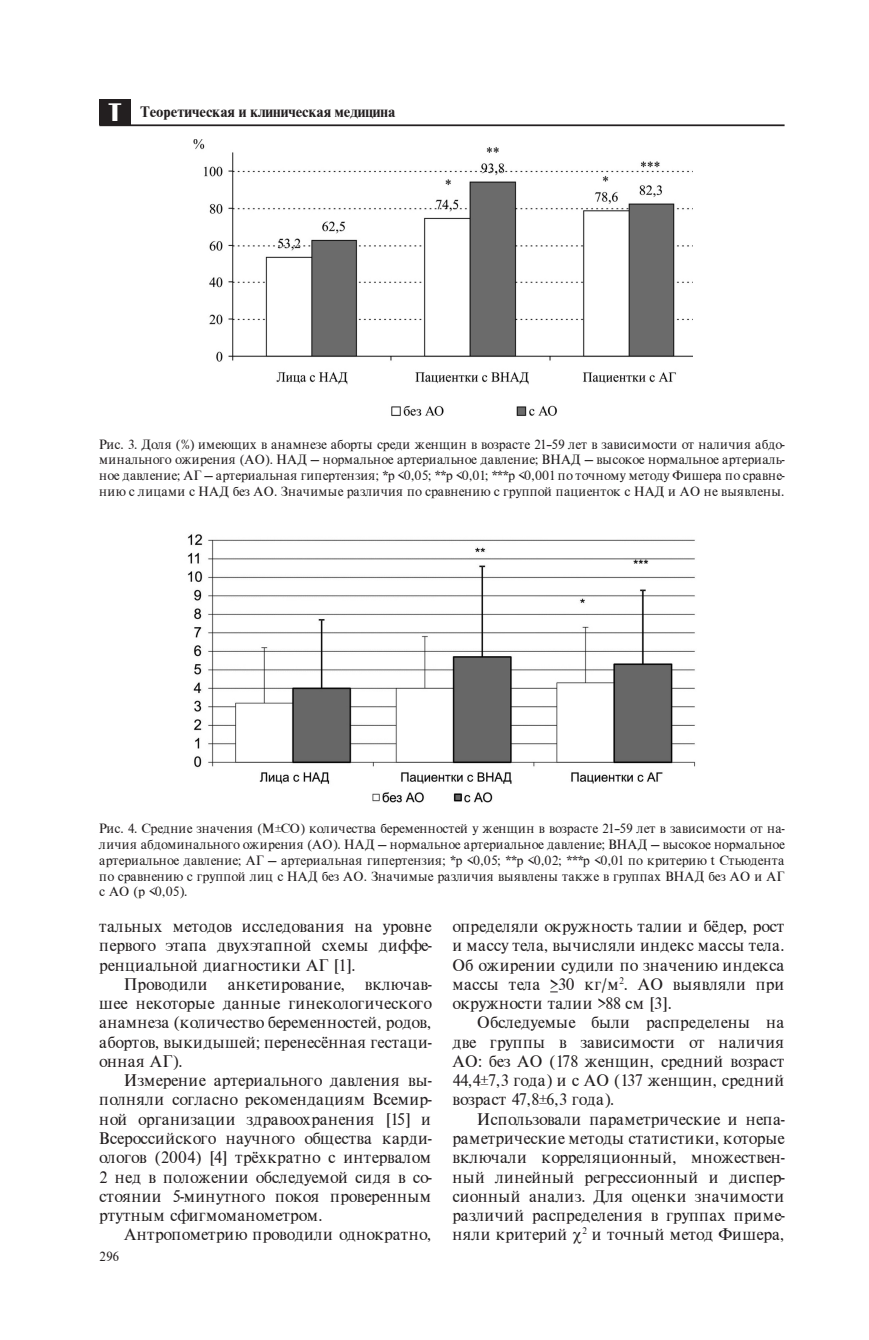
<style>
.page{position:relative;width:869px;height:1340px;background:#fff}
.page>*{position:absolute;margin:0;border:0;box-sizing:border-box;transform-origin:0 0}
.t1{font:17.5px/19.2px "Nimbus Cyr";color:#231f20;text-align:justify}
.t2{font:700 15.75px "Nimbus Cyr";color:#231f20}
.t3{font:14px/15.8px "Nimbus Cyr";color:#231f20;text-align:justify}
.s1{font-family:"TT Compact";font-weight:400;font-size:21px;color:#fff}
</style>
<div class="page">
<hr style="left:99px;top:124px;width:685px;height:2px;background:#231f20">
<div style="left:99px;top:99px;width:31px;height:25px;background:#231f20"></div>
<img style="left:193px;top:140px;width:499px;height:276px">
<img style="left:187px;top:534px;width:509px;height:269px">
<p class="t2" style="left:108px;top:102px;width:288px"><span class="s1">Т</span> Теоретическая и клиническая медицина</p>
<p class="t3" style="left:99px;top:435px;width:686px">Рис. 3. Доля (%) имеющих в анамнезе аборты среди женщин в возрасте 21–59 лет в зависимости от наличия абдо&shy;минального ожирения (АО). НАД — нормальное артериальное давление; ВНАД — высокое нормальное артериаль&shy;ное давление; АГ — артериальная гипертензия; *р &lt;0,05; **р &lt;0,01; ***р &lt;0,001 по точному методу Фишера по сравне&shy;нию с лицами с НАД без АО. Значимые различия по сравнению с группой пациенток с НАД и АО не выявлены.</p>
<p class="t3" style="left:99px;top:820px;width:686px">Рис. 4. Средние значения (M±СО) количества беременностей у женщин в возрасте 21–59 лет в зависимости от на&shy;личия абдоминального ожирения (АО). НАД — нормальное артериальное давление; ВНАД — высокое нормальное артериальное давление; АГ — артериальная гипертензия; *р &lt;0,05; **р &lt;0,02; ***р &lt;0,01 по критерию t Стьюдента по сравнению с группой лиц с НАД без АО. Значимые различия выявлены также в группах ВНАД без АО и АГ с АО (р &lt;0,05).</p>
<p class="t1" style="left:99px;top:915px;width:334px">тальных методов исследования на уровне первого этапа двухэтапной схемы диффе&shy;ренциальной диагностики АГ [1].</p>
<p class="t1" style="left:99px;top:973px;width:334px;text-indent:25px">Проводили анкетирование, включав&shy;шее некоторые данные гинекологического анамнеза (количество беременностей, родов, абортов, выкидышей; перенесённая гестаци&shy;онная АГ).</p>
<p class="t1" style="left:99px;top:1069px;width:334px;text-indent:25px">Измерение артериального давления вы&shy;полняли согласно рекомендациям Всемир&shy;ной организации здравоохранения [15] и Всероссийского научного общества карди&shy;ологов (2004) [4] трёхкратно с интервалом 2 нед в положении обследуемой сидя в со&shy;стоянии 5-минутного покоя проверенным ртутным сфигмоманометром.</p>
<p class="t1" style="left:124px;top:1223px;width:308px">Антропометрию проводили однократно,</p>
<p class="t1" style="left:452px;top:915px;width:333px">определяли окружность талии и бёдер, рост и массу тела, вычисляли индекс массы тела.<br>Об ожирении судили по значению индекса массы тела &gt;30 кг/м<sup>2</sup>. АО выявляли при окружности талии &gt;88 см [3].</p>
<p class="t1" style="left:452px;top:1012px;width:333px;text-indent:25px">Обследуемые были распределены на две группы в зависимости от наличия АО: без АО (178 женщин, средний возраст 44,4±7,3 года) и с АО (137 женщин, средний возраст 47,8±6,3 года).</p>
<p class="t1" style="left:452px;top:1108px;width:334px;text-indent:25px">Использовали параметрические и непа&shy;раметрические методы статистики, которые включали корреляционный, множествен&shy;ный линейный регрессионный и диспер&shy;сионный анализ. Для оценки значимости различий распределения в группах приме&shy;няли критерий <sup>2</sup> и точный метод Фишера,</p>
<p class="t3" style="left:99px;top:1247px;width:21px">296</p>
</div>
